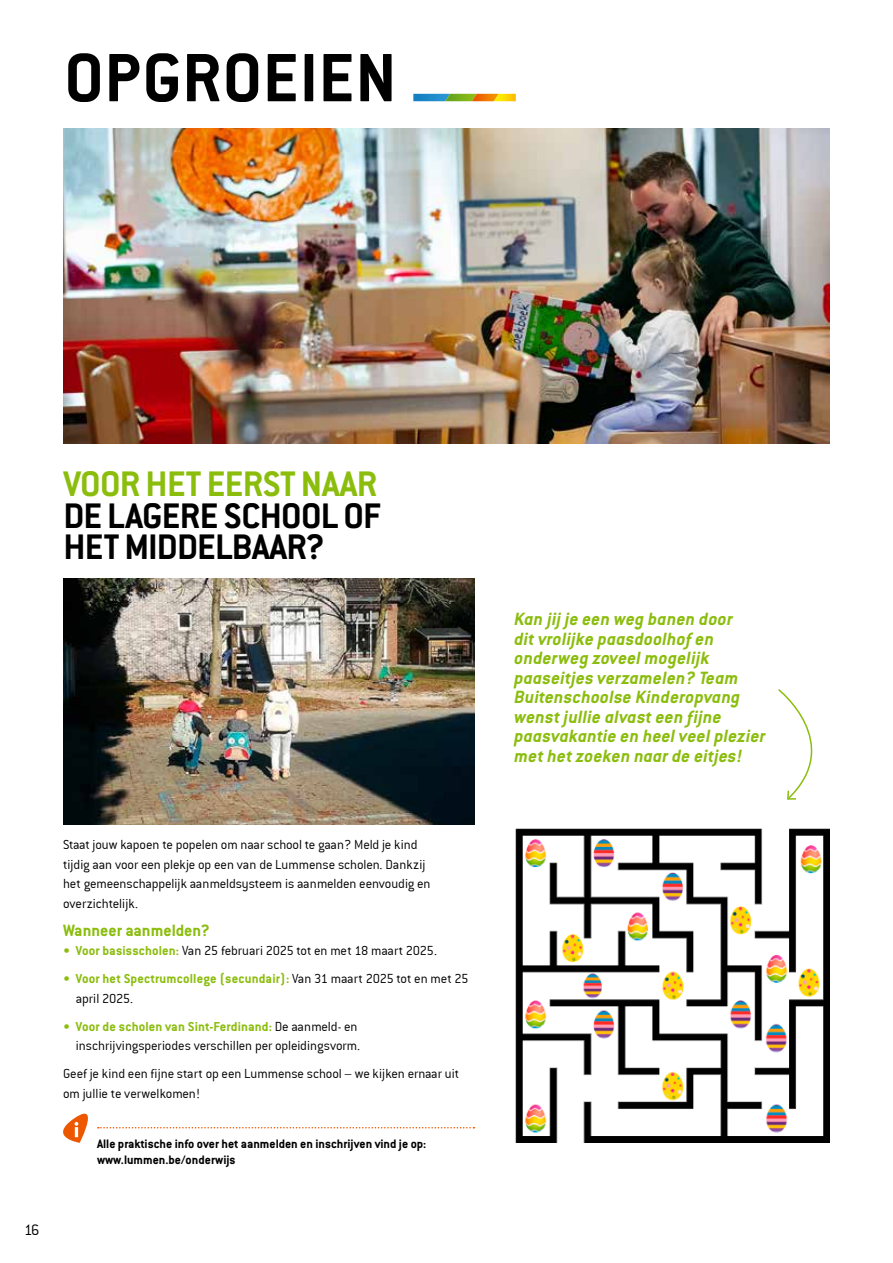
<style>
.page{position:relative;width:893px;height:1263px;background:#fff}
.page>*{position:absolute;margin:0;border:0;box-sizing:border-box;transform-origin:0 0}
.t1{font:700 75px "Conduit ITC";letter-spacing:.01em;color:#000}
.t2{font:700 39px/31.5px "Conduit ITC";letter-spacing:-.015em;color:#000}
.t3{font:700 39px "Conduit ITC";letter-spacing:-.015em;color:#8bbd0d}
.t4{font:italic 700 19.5px/19.5px "Conduit ITC";letter-spacing:.01em;color:#8bbd0d}
.t5{font:700 18px "Conduit ITC";color:#8bbd0d}
.t6{font:16.5px "Conduit ITCTT Light";color:#000}
.t7{font:14.25px/19.5px "Conduit ITCTT Light";letter-spacing:-.005em;color:#000}
.t8{font:700 14.25px "Conduit ITC Std";letter-spacing:.01em;color:#8bbd0d}
.t9{font:700 13.5px/16.5px "Conduit ITC";color:#000}
.s1{font-family:"Conduit ITC Std";font-weight:700;color:#8bbd0d}
.s2{font-family:"Conduit ITCTT Light";font-weight:400;color:#000}
</style>
<div class="page">
<img style="left:63px;top:128px;width:766px;height:316px">
<svg style="left:413px;top:94px;width:103px;height:7px"></svg>
<svg style="left:63px;top:1114px;width:411px;height:29px"></svg>
<img style="left:63px;top:579px;width:411px;height:245px">
<img style="left:515px;top:828px;width:314px;height:314px">
<svg style="left:778px;top:689px;width:35px;height:111px"></svg>
<h1 class="t1" style="left:64px;top:32px;width:334px">OPGROEIEN</h1>
<h2 class="t3" style="left:63px;top:460px;width:315px">VOOR HET EERST NAAR</h2>
<h2 class="t2" style="left:63px;top:499px;width:319px">DE LAGERE SCHOOL OF<br>HET MIDDELBAAR?</h2>
<p class="t6" style="left:24px;top:1220px;width:17px">16</p>
<p class="t7" style="left:63px;top:835px;width:369px">Staat jouw kapoen te popelen om naar school te gaan? Meld je kind tijdig aan voor een plekje op een van de Lummense scholen. Dankzij het gemeenschappelijk aanmeldsysteem is aanmelden eenvoudig en overzichtelijk.</p>
<p class="t5" style="left:63px;top:919px;width:148px">Wanneer aanmelden?</p>
<p class="t7" style="left:63px;top:941px;width:375px"><span class="s1">• Voor basisscholen:</span> Van 25 februari 2025 tot en met 18 maart 2025.</p>
<p class="t8" style="left:63px;top:970px;width:407px">• Voor het Spectrumcollege (secundair): <span class="s2">Van 31 maart 2025 tot en met 25</span></p>
<p class="t7" style="left:76px;top:988px;width:59px">april 2025.</p>
<p class="t8" style="left:63px;top:1018px;width:296px">• Voor de scholen van Sint-Ferdinand: <span class="s2">De aanmeld- en</span></p>
<p class="t7" style="left:63px;top:1032px;width:398px;line-height:28px;text-indent:13px">inschrijvingsperiodes verschillen per opleidingsvorm.<br>Geef je kind een fijne start op een Lummense school – we kijken ernaar uit</p>
<p class="t7" style="left:63px;top:1083px;width:138px">om jullie te verwelkomen!</p>
<p class="t9" style="left:97px;top:1135px;width:331px">Alle praktische info over het aanmelden en inschrijven vind je op: www.lummen.be/onderwijs</p>
<h3 class="t4" style="left:514px;top:609px;width:253px">Kan jij je een weg banen door<br>dit vrolijke paasdoolhof en onderweg zoveel mogelijk paaseitjes verzamelen? Team<br>Buitenschoolse Kinderopvang wenst jullie alvast een fijne paasvakantie en heel veel plezier met het zoeken naar de eitjes!</h3>
</div>
